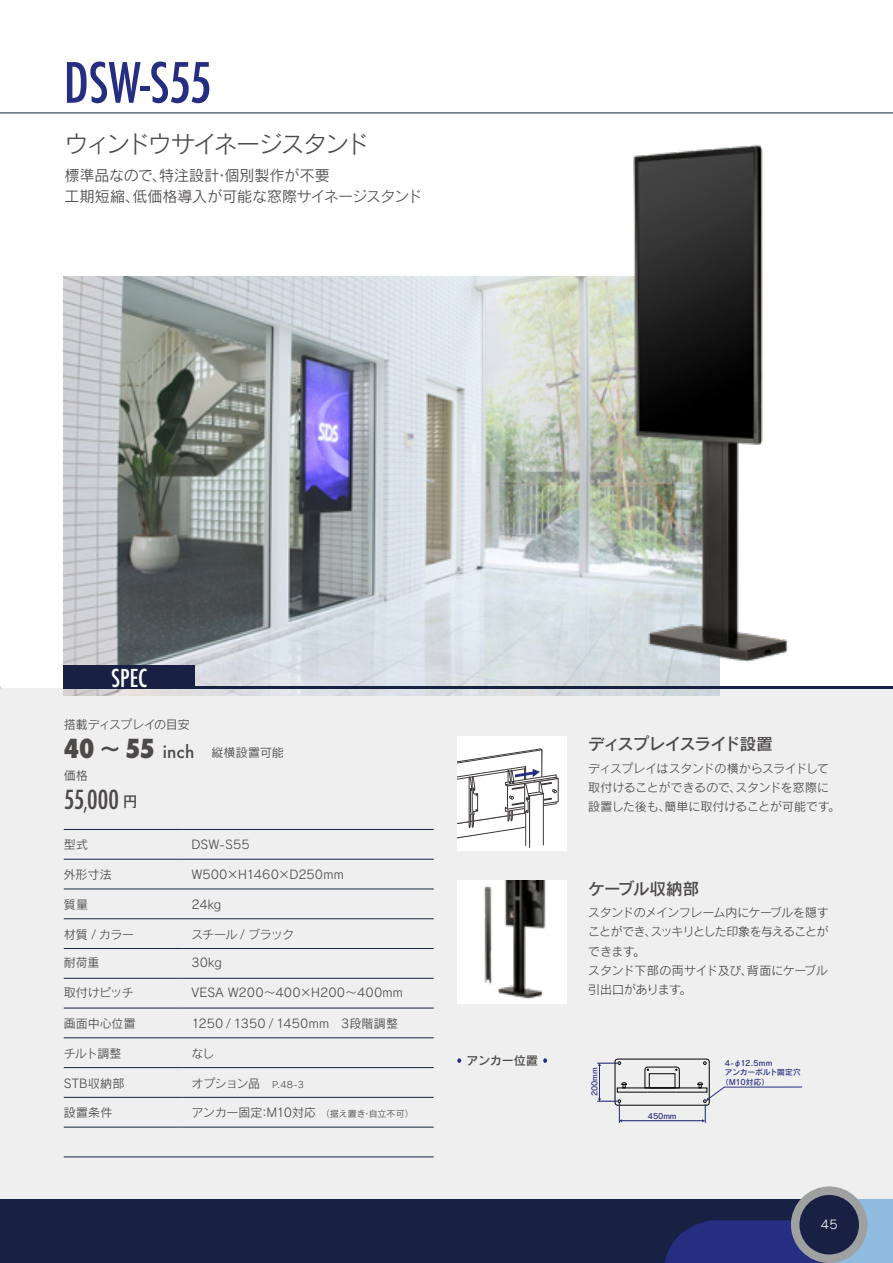
<style>
.page{position:relative;width:893px;height:1263px;background:#fff}
.page>*{position:absolute;margin:0;border:0;box-sizing:border-box;transform-origin:0 0}
.t1{font:500 condensed 54px "Futura";letter-spacing:-.015em;color:#252e80}
.t2{font:500 condensed 25.5px "Futura";color:#4c4948}
.t3{font:24px "Rodin Pro M";letter-spacing:-.1em;color:#4c4948}
.t4{font:500 condensed 24px "Futura";color:#fff}
.t5{font:16.5px "Rodin Pro DB";letter-spacing:-.09em;color:#4c4948}
.t6{font:16.5px "Rodin Pro DB";letter-spacing:-.01em;color:#4c4948}
.t7{font:15px/21.3px "Rodin Pro M";letter-spacing:-.005em;color:#4c4948}
.t8{font:12px/19.2px "Rodin Pro M";letter-spacing:-.015em;color:#4c4948}
.t9{font:12px/19.2px "Rodin Pro M";letter-spacing:-.05em;color:#4c4948}
.t10{font:12px "Rodin Pro M";letter-spacing:.005em;color:#4c4948}
.t11{font:12px "Rodin Pro M";letter-spacing:.02em;color:#4c4948}
.t12{font:12px "Rodin Pro M";letter-spacing:-.065em;color:#4c4948}
.t13{font:12px "Rodin Pro DB";letter-spacing:-.01em;color:#4c4948}
.t14{font:12px "Rodin Pro M";color:#fff}
.t15{font:7.65px/9.1px "Rodin Pro DB";letter-spacing:-.015em;color:#252e80}
.s1{font-family:"Futura";font-weight:800;font-stretch:condensed;font-size:25.5px}
.s2{font-family:"Rodin Pro B";font-size:21.3px}
.s3{font-family:"Futura";font-weight:500;font-size:16.95px}
.s4{font-size:21.3px}
.s5{font-family:"Rodin Pro DB";font-weight:400;font-stretch:normal;font-size:14.85px}
.s6{font-size:9px}
</style>
<div class="page">
<div style="left:0;top:689px;width:893px;height:574px;background:#efefef"></div>
<div style="left:0;top:1199px;width:893px;height:64px;background:#8fbce0"></div>
<div style="left:0;top:1199px;width:804px;height:64px;background:#182143"></div>
<svg style="left:664px;top:1220px;width:159px;height:43px;background:#232c79"></svg>
<div style="left:791px;top:1186px;width:76px;height:77px;background:#9fa0a0;border-radius:50%"></div>
<div style="left:799px;top:1195px;width:60px;height:59px;background:#182143;border-radius:50%"></div>
<hr style="left:0;top:113px;width:893px;height:1px;background:#182143">
<img style="left:64px;top:276px;width:655px;height:419px">
<img style="left:508px;top:112px;width:385px;height:570px">
<hr style="left:64px;top:829px;width:119px;height:1px;background:#182143">
<hr style="left:183px;top:829px;width:251px;height:1px;background:#182143">
<hr style="left:64px;top:859px;width:119px;height:1px;background:#182143">
<hr style="left:183px;top:859px;width:251px;height:1px;background:#182143">
<hr style="left:64px;top:889px;width:119px;height:1px;background:#182143">
<hr style="left:183px;top:889px;width:251px;height:1px;background:#182143">
<hr style="left:64px;top:918px;width:119px;height:1px;background:#182143">
<hr style="left:183px;top:918px;width:251px;height:1px;background:#182143">
<hr style="left:64px;top:948px;width:119px;height:1px;background:#182143">
<hr style="left:183px;top:948px;width:251px;height:1px;background:#182143">
<hr style="left:64px;top:978px;width:119px;height:1px;background:#182143">
<hr style="left:183px;top:978px;width:251px;height:1px;background:#182143">
<hr style="left:64px;top:1008px;width:119px;height:1px;background:#182143">
<hr style="left:183px;top:1008px;width:251px;height:1px;background:#182143">
<hr style="left:64px;top:1037px;width:119px;height:1px;background:#182143">
<hr style="left:183px;top:1037px;width:251px;height:1px;background:#182143">
<hr style="left:64px;top:1067px;width:119px;height:1px;background:#182143">
<hr style="left:183px;top:1067px;width:251px;height:1px;background:#182143">
<hr style="left:64px;top:1097px;width:119px;height:1px;background:#182143">
<hr style="left:183px;top:1097px;width:251px;height:1px;background:#182143">
<hr style="left:64px;top:1127px;width:119px;height:1px;background:#182143">
<hr style="left:183px;top:1127px;width:251px;height:1px;background:#182143">
<hr style="left:64px;top:1156px;width:119px;height:1px;background:#182143">
<hr style="left:183px;top:1156px;width:251px;height:1px;background:#182143">
<div style="left:457px;top:736px;width:110px;height:115px;background:#fff"></div>
<svg style="left:457px;top:748px;width:102px;height:100px"></svg>
<img style="left:457px;top:880px;width:110px;height:123px">
<hr style="left:64px;top:687px;width:829px;height:2px;background:#182143">
<div style="left:64px;top:665px;width:131px;height:24px;background:#182143"></div>
<div style="left:615px;top:1059px;width:94px;height:46px;border:1px solid #040000;border-radius:3px"></div>
<svg style="left:598px;top:1061px;width:204px;height:61px"></svg>
<svg style="left:457px;top:1058px;width:4px;height:5px"></svg>
<svg style="left:543px;top:1058px;width:4px;height:5px"></svg>
<h1 class="t1" style="left:64px;top:48px;width:149px">DSW-S55</h1>
<h3 class="t3" style="left:65px;top:128px;width:306px">ウィンドウサイネージスタンド</h3>
<p class="t7" style="left:65px;top:164px;width:359px">標準品なので、特注設計・個別製作が不要<br>工期短縮、低価格導入が可能な窓際サイネージスタンド</p>
<h3 class="t4" style="left:111px;top:662px;width:38px">SPEC</h3>
<p class="t8" style="left:64px;top:715px;width:127px">搭載ディスプレイの目安</p>
<p class="t8" style="left:64px;top:742px;width:222px"><span class="s1">40</span> <span class="s2">〜</span> <span class="s1">55</span> <span class="s3">inch</span> 縦横設置可能</p>
<h2 class="t2" style="left:64px;top:783px;width:75px">55<span class="s4">,</span>000 <span class="s5">円</span></h2>
<p class="t8" style="left:64px;top:766px;width:25px">価格</p>
<p class="t8" style="left:64px;top:835px;width:26px">型式</p>
<p class="t8" style="left:191px;top:835px;width:60px">DSW-S55</p>
<p class="t8" style="left:64px;top:865px;width:49px">外形寸法</p>
<p class="t10" style="left:191px;top:867px;width:166px">W500×H1460×D250mm　</p>
<p class="t8" style="left:64px;top:894px;width:26px">質量</p>
<p class="t8" style="left:191px;top:894px;width:31px">24kg</p>
<p class="t8" style="left:64px;top:924px;width:72px">材質 / カラー</p>
<p class="t12" style="left:191px;top:926px;width:104px">スチール / ブラック</p>
<p class="t8" style="left:64px;top:953px;width:37px">耐荷重</p>
<p class="t8" style="left:191px;top:953px;width:32px">30kg</p>
<p class="t8" style="left:64px;top:982px;width:71px">取付けピッチ</p>
<p class="t11" style="left:191px;top:985px;width:213px">VESA W200～400×H200〜400mm</p>
<p class="t8" style="left:64px;top:1013px;width:73px">画面中心位置</p>
<p class="t10" style="left:191px;top:1016px;width:208px">1250 / 1350 / 1450mm　3段階調整</p>
<p class="t8" style="left:64px;top:1043px;width:59px">チルト調整</p>
<p class="t8" style="left:191px;top:1043px;width:25px">なし</p>
<p class="t8" style="left:64px;top:1073px;width:62px">STB収納部</p>
<p class="t8" style="left:191px;top:1073px;width:114px">オプション品　<span class="s6">P.48-3</span></p>
<p class="t8" style="left:64px;top:1103px;width:50px">設置条件</p>
<p class="t8" style="left:191px;top:1103px;width:224px">アンカー固定：M10対応<span class="s6">　（据え置き・自立不可）</span></p>
<p class="t13" style="left:466px;top:1053px;width:73px">アンカー位置</p>
<h3 class="t5" style="left:588px;top:733px;width:186px">ディスプレイスライド設置</h3>
<p class="t8" style="left:588px;top:758px;width:253px">ディスプレイはスタンドの横からスライドして取付けることができるので、スタンドを窓際に設置した後も、簡単に取付けることが可能です。</p>
<h3 class="t6" style="left:588px;top:878px;width:112px">ケーブル収納部</h3>
<p class="t9" style="left:588px;top:903px;width:242px">スタンドのメインフレーム内にケーブルを隠すことができ、スッキリとした印象を与えることができます。<br>スタンド下部の両サイド及び、背面にケーブル引出口があります。</p>
<p class="t15" style="left:590px;top:1096px;width:30px;rotate:-90deg">200mm</p>
<p class="t15" style="left:648px;top:1111px;width:30px">450mm</p>
<p class="t15" style="left:725px;top:1058px;width:77px">4-φ12.5mm<br>アンカーボルト固定穴</p>
<p class="t15" style="left:721px;top:1077px;width:49px">（M10対応）</p>
<p class="t14" style="left:821px;top:1217px;width:18px">45</p>
</div>
